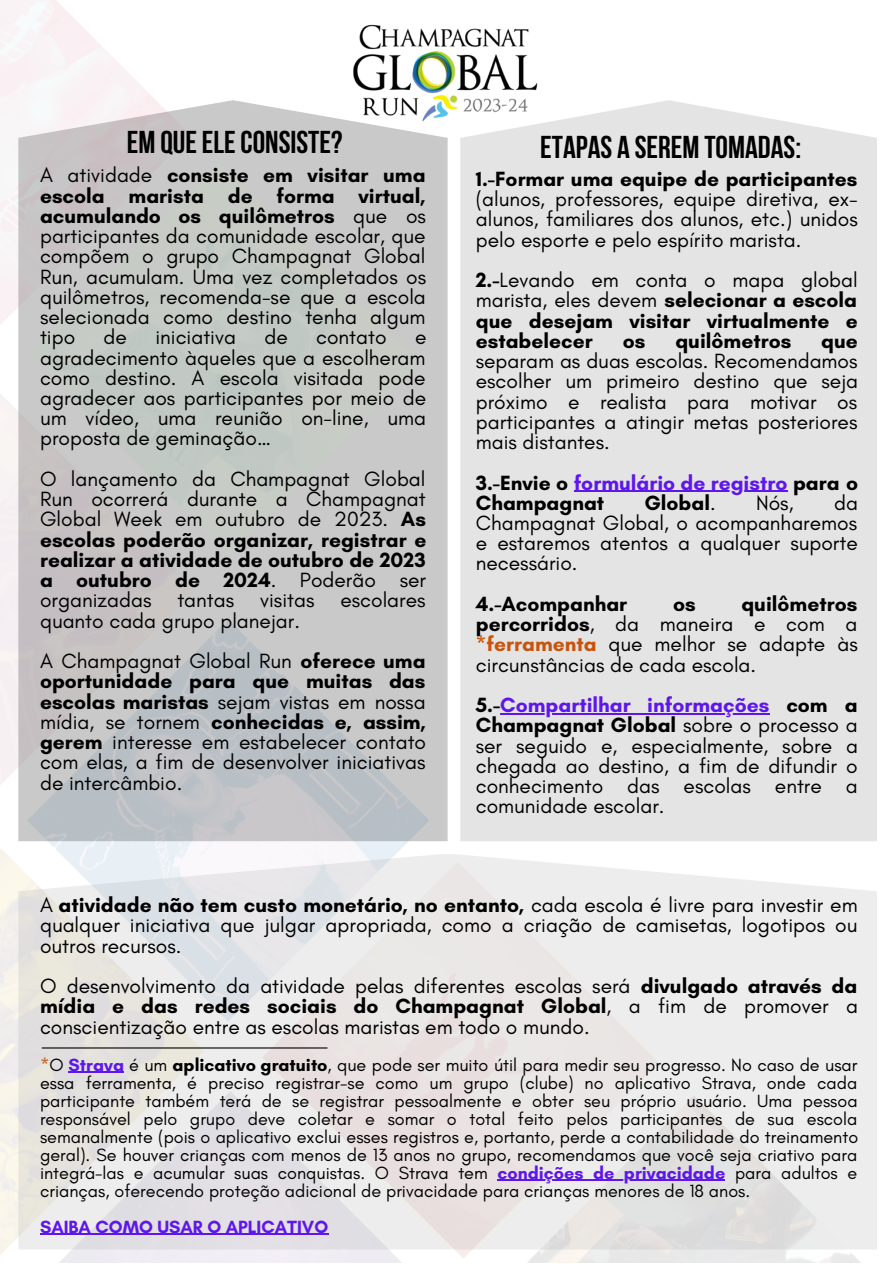
<style>
.page{position:relative;width:893px;height:1264px;background:#fff}
.page>*{position:absolute;margin:0;border:0;box-sizing:border-box;transform-origin:0 0}
.t1{font:700 31.5px "Bebas Neue";color:#000}
.t2{font:21px/20.2px "Glacial Indifference";color:#000;text-align:justify}
.t3{font:700 21px/20.2px "Glacial Indifference";color:#000;text-align:justify}
.t4{font:18px/18px "Glacial Indifference";color:#000;text-align:justify}
.t5{font:700 18px "Glacial Indifference";color:#5e17eb}
.s1{font-weight:700}
.s2{font-weight:400}
.s3{color:#5e17eb}
.s4{font-weight:700;color:#c8540c}
.s5{font-weight:700;color:#5e17eb}
.s6{color:#c8540c}
</style>
<div class="page">
<div style="left:18px;top:100px;width:429px;height:741px;background:#c9c9c9"></div>
<div style="left:27px;top:162px;width:393px;height:393px;background:#c7c9c5"></div>
<img style="left:0;top:0;width:191px;height:327px">
<img style="left:0;top:388px;width:196px;height:399px">
<img style="left:27px;top:619px;width:402px;height:234px">
<img style="left:0;top:848px;width:204px;height:408px">
<div style="left:460px;top:100px;width:417px;height:741px;background:#e4e4e4"></div>
<hr style="left:573px;top:490px;width:214px;height:2px;background:#5e17eb">
<hr style="left:500px;top:713px;width:269px;height:1px;background:#5e17eb">
<svg style="left:18px;top:853px;width:859px;height:396px;background:#e9e7e7"></svg>
<img style="left:345px;top:24px;width:204px;height:104px">
<hr style="left:69px;top:1071px;width:55px;height:1px;background:#5e17eb">
<hr style="left:497px;top:1179px;width:228px;height:1px;background:#5e17eb">
<hr style="left:40px;top:1233px;width:288px;height:1px;background:#5e17eb">
<hr style="left:42px;top:1047px;width:285px;height:1px;background:#000">
<p class="t1" style="left:127px;top:129px;width:217px">EM QUE ELE CONSISTE?</p>
<p class="t2" style="left:40px;top:165px;width:387px">A atividade <span class="s1">consiste em visitar uma escola marista de forma virtual, acumulando os quilômetros</span> que os participantes da comunidade escolar, que compõem o grupo Champagnat Global Run, acumulam. Uma vez completados os quilômetros, recomenda-se que a escola selecionada como destino tenha algum tipo</p>
<p class="t2" style="left:104px;top:327px;width:25px">de</p>
<p class="t2" style="left:155px;top:327px;width:82px">iniciativa</p>
<p class="t2" style="left:264px;top:327px;width:25px">de</p>
<p class="t2" style="left:316px;top:327px;width:72px">contato</p>
<p class="t2" style="left:40px;top:327px;width:388px;text-indent:375px">e agradecimento àqueles que a escolheram como destino. A escola visitada pode agradecer aos participantes por meio de um vídeo, uma reunião on-line, uma proposta de geminação…</p>
<p class="t2" style="left:40px;top:468px;width:388px">O lançamento da Champagnat Global Run ocorrerá durante a Champagnat Global Week em outubro de 2023. <span class="s1">As escolas poderão organizar, registrar e realizar a atividade de outubro de 2023 a outubro de 2024</span>. Poderão ser organizadas tantas visitas escolares quanto cada grupo planejar.</p>
<p class="t2" style="left:40px;top:650px;width:387px">A Champagnat Global Run <span class="s1">oferece uma oportunidade para que muitas das escolas maristas</span> sejam vistas em nossa mídia, se tornem <span class="s1">conhecidas e, assim, gerem</span> interesse em estabelecer contato com elas, a fim de desenvolver iniciativas de intercâmbio.</p>
<p class="t1" style="left:540px;top:134px;width:262px">ETAPAS A SEREM TOMADAS:</p>
<p class="t2" style="left:475px;top:168px;width:383px"><span class="s1">1.-Formar uma equipe de participantes </span>(alunos, professores, equipe diretiva, ex&shy;alunos, familiares dos alunos, etc.) unidos pelo esporte e pelo espírito marista.</p>
<p class="t3" style="left:475px;top:269px;width:383px">2.-<span class="s2">Levando em conta o mapa global marista, eles devem</span> selecionar a escola que desejam visitar virtualmente e estabelecer</p>
<p class="t3" style="left:622px;top:330px;width:24px">os</p>
<p class="t3" style="left:675px;top:330px;width:117px">quilômetros</p>
<p class="t2" style="left:475px;top:330px;width:384px;text-indent:345px"><span class="s1">que </span>separam as duas escolas. Recomendamos escolher um primeiro destino que seja próximo e realista para motivar os participantes a atingir metas posteriores mais distantes.</p>
<p class="t3" style="left:475px;top:472px;width:384px">3.-Envie o <span class="s3">formulário de registro</span> para o<br>Champagnat</p>
<p class="t2" style="left:475px;top:492px;width:384px;text-indent:358px">da Champagnat Global, o acompanharemos e estaremos atentos a qualquer suporte necessário.</p>
<p class="t3" style="left:475px;top:593px;width:153px">4.-Acompanhar</p>
<p class="t3" style="left:673px;top:593px;width:24px">os</p>
<p class="t3" style="left:644px;top:492px;width:73px">Global<span class="s2">.</span></p>
<p class="t2" style="left:756px;top:492px;width:39px">Nós,</p>
<p class="t2" style="left:475px;top:593px;width:383px;text-indent:265px"><span class="s1">quilômetros percorridos</span>, da maneira e com a <span class="s4">*ferramenta</span> que melhor se adapte às circunstâncias de cada escola.</p>
<p class="t2" style="left:475px;top:694px;width:384px"><span class="s1">5.-</span><span class="s5">Compartilhar informações</span> <span class="s1">com a Champagnat Global</span> sobre o processo a ser seguido e, especialmente, sobre a chegada ao destino, a fim de difundir o conhecimento das escolas entre a comunidade escolar.</p>
<p class="t2" style="left:40px;top:894px;width:819px">A <span class="s1">atividade não tem custo monetário, no entanto,</span> cada escola é livre para investir em qualquer iniciativa que julgar apropriada, como a criação de camisetas, logotipos ou outros recursos.</p>
<p class="t2" style="left:40px;top:975px;width:819px">O desenvolvimento da atividade pelas diferentes escolas será <span class="s1">divulgado através da mídia e das redes sociais do Champagnat Global</span>, a fim de promover a conscientização entre as escolas maristas em todo o mundo.</p>
<p class="t4" style="left:40px;top:1055px;width:819px"><span class="s6">*</span>O <span class="s5">Strava</span> é um <span class="s1">aplicativo gratuito</span>, que pode ser muito útil para medir seu progresso. No caso de usar essa ferramenta, é preciso registrar-se como um grupo (clube) no aplicativo Strava, onde cada participante também terá de se registrar pessoalmente e obter seu próprio usuário. Uma pessoa responsável pelo grupo deve coletar e somar o total feito pelos participantes de sua escola semanalmente (pois o aplicativo exclui esses registros e, portanto, perde a contabilidade do treinamento geral). Se houver crianças com menos de 13 anos no grupo, recomendamos que você seja criativo para integrá-las e acumular suas conquistas. O Strava tem <span class="s5">condições de privacidade</span> para adultos e crianças, oferecendo proteção adicional de privacidade para crianças menores de 18 anos.</p>
<p class="t5" style="left:40px;top:1215px;width:289px">SAIBA COMO USAR O APLICATIVO</p>
</div>
